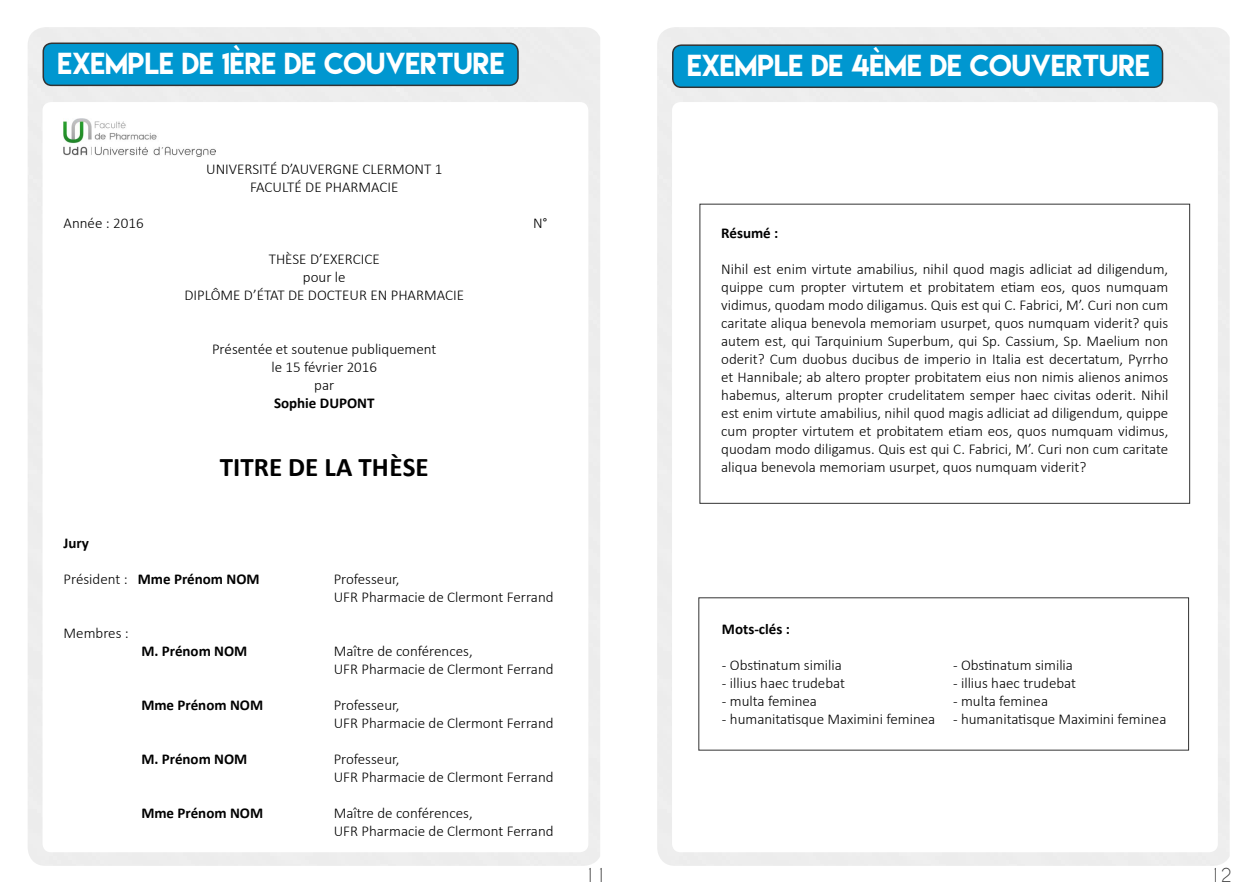
<style>
.page{position:relative;width:1259px;height:893px;background:#fff}
.page>*{position:absolute;margin:0;border:0;box-sizing:border-box;transform-origin:0 0}
.t1{font:27px "Lemon Milk";color:#fff}
.t2{font:700 27px "Calibri";color:#000}
.t3{font:18px "Caviar Dreams";color:#333}
.t4{font:300 15px/18px "Calibri";color:#000}
.t5{font:700 15px "Calibri";color:#000}
.s1{font-weight:300}
</style>
<div class="page">
<div style="left:28px;top:27px;width:572px;height:839px;background:#ededed"></div>
<div style="left:43px;top:102px;width:545px;height:750px;background:#fff;border-radius:9px"></div>
<div style="left:43px;top:43px;width:475px;height:42px;background:#0097d0;border-radius:9px"></div>
<div style="left:43px;top:43px;width:476px;height:43px;border:2px solid #333;border-radius:9px"></div>
<img style="left:64px;top:118px;width:152px;height:38px">
<div style="left:673px;top:45px;width:489px;height:42px;background:#0097d0;border-radius:9px"></div>
<div style="left:672px;top:44px;width:491px;height:44px;border:2px solid #333;border-radius:9px"></div>
<h1 class="t1" style="left:58px;top:45px;width:448px">EXEMPLE DE 1èRE DE COUVERTURE</h1>
<p class="t4" style="left:206px;top:160px;width:238px;text-align:center">UNIVERSITÉ D’AUVERGNE CLERMONT 1<br>FACULTÉ DE PHARMACIE</p>
<p class="t4" style="left:64px;top:214px;width:82px">Année : 2016</p>
<p class="t4" style="left:533px;top:214px;width:16px">N°</p>
<p class="t4" style="left:184px;top:250px;width:281px;text-align:center">THÈSE D’EXERCICE<br>pour le<br>DIPLÔME D’ÉTAT DE DOCTEUR EN PHARMACIE</p>
<p class="t4" style="left:212px;top:340px;width:226px;text-align:center">Présentée et soutenue publiquement le 15 février 2016<br>par</p>
<p class="t5" style="left:274px;top:393px;width:102px">Sophie DUPONT</p>
<h1 class="t2" style="left:220px;top:450px;width:210px">TITRE DE LA THèSE</h1>
<p class="t5" style="left:64px;top:534px;width:27px">Jury</p>
<p class="t5" style="left:64px;top:570px;width:198px"><span class="s1">Président :</span> Mme Prénom NOM</p>
<p class="t4" style="left:334px;top:570px;width:221px">Professeur,<br>UFR Pharmacie de Clermont Ferrand</p>
<p class="t4" style="left:64px;top:624px;width:67px">Membres :</p>
<p class="t5" style="left:141px;top:642px;width:108px">M. Prénom NOM</p>
<p class="t4" style="left:334px;top:642px;width:221px">Maître de conférences,<br>UFR Pharmacie de Clermont Ferrand</p>
<p class="t5" style="left:141px;top:696px;width:123px">Mme Prénom NOM</p>
<p class="t4" style="left:334px;top:696px;width:221px">Professeur,<br>UFR Pharmacie de Clermont Ferrand</p>
<p class="t5" style="left:141px;top:750px;width:108px">M. Prénom NOM</p>
<p class="t4" style="left:334px;top:750px;width:221px">Professeur,<br>UFR Pharmacie de Clermont Ferrand</p>
<p class="t5" style="left:141px;top:804px;width:123px">Mme Prénom NOM</p>
<p class="t4" style="left:334px;top:804px;width:221px">Maître de conférences,<br>UFR Pharmacie de Clermont Ferrand</p>
<h1 class="t1" style="left:687px;top:47px;width:464px">EXEMPLE DE 4ème DE COUVERTURE</h1>
<p class="t5" style="left:721px;top:223px;width:59px">Résumé :</p>
<p class="t4" style="left:721px;top:260px;width:448px;text-align:justify">Nihil est enim virtute amabilius, nihil quod magis adliciat ad diligendum, quippe cum propter virtutem et probitatem etiam eos, quos numquam vidimus, quodam modo diligamus. Quis est qui C. Fabrici, M’. Curi non cum caritate aliqua benevola memoriam usurpet, quos numquam viderit? quis autem est, qui Tarquinium Superbum, qui Sp. Cassium, Sp. Maelium non oderit? Cum duobus ducibus de imperio in Italia est decertatum, Pyrrho et Hannibale; ab altero propter probitatem eius non nimis alienos animos habemus, alterum propter crudelitatem semper haec civitas oderit. Nihil est enim virtute amabilius, nihil quod magis adliciat ad diligendum, quippe cum propter virtutem et probitatem etiam eos, quos numquam vidimus, quodam modo diligamus. Quis est qui C. Fabrici, M’. Curi non cum caritate aliqua benevola memoriam usurpet, quos numquam viderit?</p>
<p class="t5" style="left:722px;top:620px;width:69px">Mots-clés :</p>
<p class="t4" style="left:722px;top:656px;width:121px">- Obstinatum similia</p>
<p class="t4" style="left:722px;top:674px;width:124px">- illius haec trudebat</p>
<p class="t4" style="left:722px;top:692px;width:97px">- multa feminea</p>
<p class="t4" style="left:722px;top:710px;width:215px">- humanitatisque Maximini feminea</p>
<p class="t4" style="left:953px;top:656px;width:121px">- Obstinatum similia</p>
<p class="t4" style="left:953px;top:674px;width:124px">- illius haec trudebat</p>
<p class="t4" style="left:953px;top:692px;width:97px">- multa feminea</p>
<p class="t4" style="left:953px;top:710px;width:215px">- humanitatisque Maximini feminea</p>
<p class="t3" style="left:584px;top:864px;width:23px">11</p>
<p class="t3" style="left:1209px;top:864px;width:23px">12</p>
</div>
